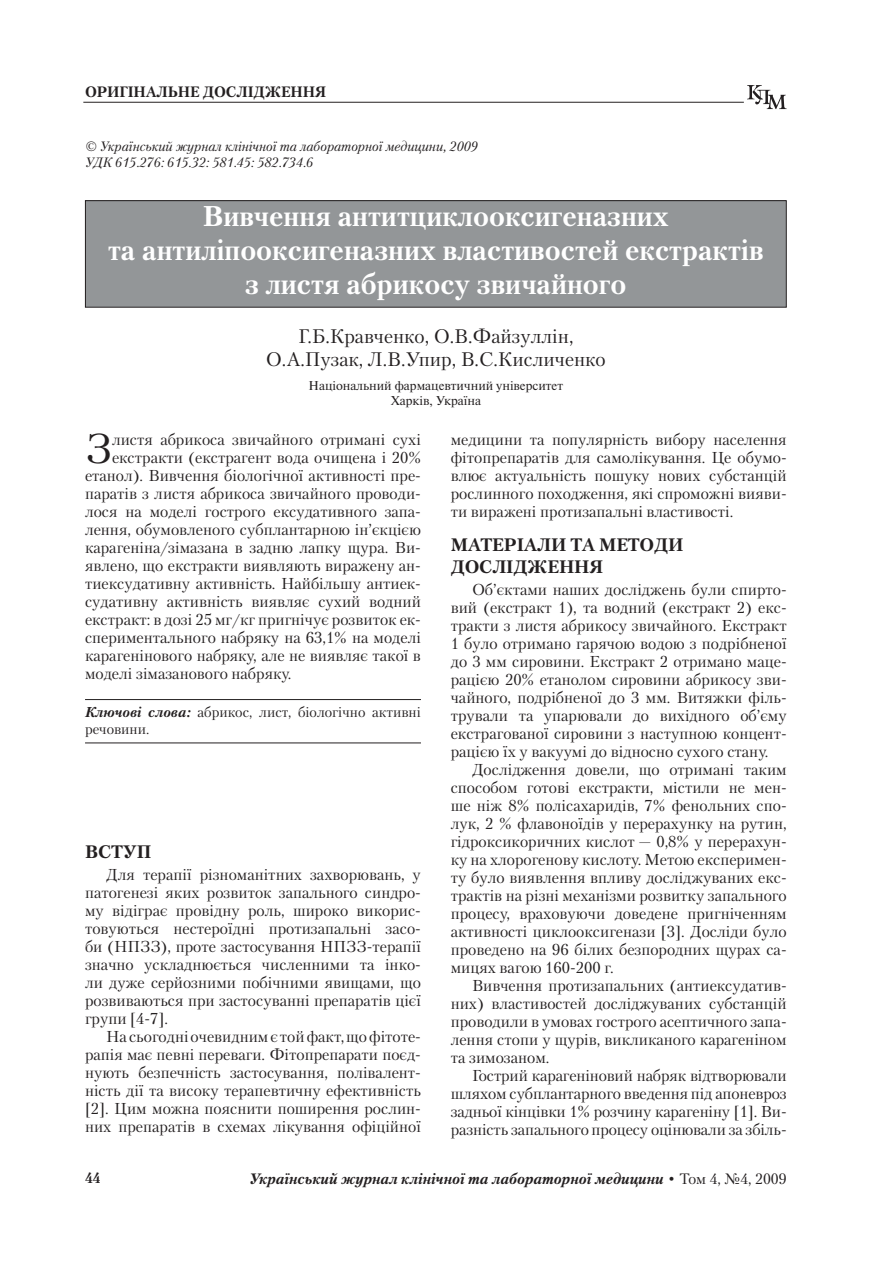
<style>
.page{position:relative;width:893px;height:1263px;background:#fff}
.page>*{position:absolute;margin:0;border:0;box-sizing:border-box;transform-origin:0 0}
.BUKVITSA{font:41.4px "Petersburg C";color:#231f20}
.ZAGOLOVOK{font:700 28.5px/33.8px "Petersburg C";color:#fff;text-align:center}
.AVTORI{font:19.5px/23.4px "Petersburg C";color:#231f20;text-align:center}
.PODZAGOLOV{font:700 18px "Petersburg C";color:#231f20}
.TXT{font:15.75px/18px "Petersburg C";color:#231f20;text-align:justify}
.BUKVITSA-2{font:15.75px "Petersburg C";color:#231f20}
.PODZAGOLOV_tab{font:italic 700 15px "Petersburg C";color:#231f20}
.t1{font:700 15px "Petersburg C";color:#231f20}
._02_KLUCH{font:14.25px/17.1px "Petersburg C";color:#231f20}
.UDK_2{font:italic 13.5px "Petersburg C";color:#231f20}
.GOROD{font:12.75px/15.3px "Newton C";color:#231f20;text-align:center}
.s1{font-weight:700;font-style:italic}
.s2{font-weight:400;font-style:normal}
</style>
<div class="page">
<svg style="left:747px;top:85px;width:40px;height:24px"></svg>
<hr style="left:83px;top:102px;width:661px;height:1px;background:#231f20">
<div style="left:85px;top:201px;width:701px;height:106px;background:#939698"></div>
<div style="left:85px;top:200px;width:702px;height:108px;border:1px solid #231f20"></div>
<hr style="left:85px;top:699px;width:336px;height:1px;background:#231f20">
<hr style="left:85px;top:742px;width:336px;height:1px;background:#231f20">
<p class="t1" style="left:85px;top:82px;width:243px">ОРИГІНАЛЬНЕ ДОСЛІДЖЕННЯ</p>
<p class="UDK_2" style="left:85px;top:138px;width:394px">© Український журнал клінічної та лабораторної медицини, 2009</p>
<p class="UDK_2" style="left:85px;top:154px;width:230px">УДК 615.276: 615.32: 581.45: 582.734.6</p>
<p class="ZAGOLOVOK" style="left:108px;top:199px;width:657px">Вивчення антитциклооксигеназних<br>та антиліпооксигеназних властивостей екстрактів з листя абрикосу звичайного</p>
<p class="AVTORI" style="left:266px;top:324px;width:341px">Г.Б.Кравченко, О.В.Файзуллін,<br>О.А.Пузак, Л.В.Упир, В.С.Кисличенко</p>
<p class="GOROD" style="left:309px;top:378px;width:256px">Національний фармацевтичний університет<br>Харків, Україна</p>
<p class="BUKVITSA" style="left:85px;top:423px;width:28px">З</p>
<p class="BUKVITSA-2" style="left:112px;top:430px;width:310px">листя абрикоса звичайного отримані сухі</p>
<p class="TXT" style="left:451px;top:430px;width:337px">медицини та популярність вибору населення фітопрепаратів для самолікування. Це обумо&shy;влює актуальність пошуку нових субстанцій рослинного походження, які спроможні вияви&shy;ти виражені протизапальні властивості.</p>
<p class="PODZAGOLOV" style="left:451px;top:533px;width:55px">Матеріали</p>
<p class="PODZAGOLOV" style="left:570px;top:533px;width:85px">та методи</p>
<p class="PODZAGOLOV" style="left:451px;top:555px;width:15px">дослідження</p>
<p class="TXT" style="left:451px;top:580px;width:337px;text-indent:21px">Об’єктами наших досліджень були спирто&shy;вий (екстракт 1), та водний (екстракт 2) екс&shy;тракти з листя абрикосу звичайного. Екстракт 1 було отримано гарячою водою з подрібненої до 3 мм сировини. Екстракт 2 отримано маце&shy;рацією 20% етанолом сировини абрикосу зви&shy;чайного, подрібненої до 3 мм. Витяжки філь&shy;трували та упарювали до вихідного об’єму екстрагованої сировини з наступною концент&shy;рацією їх у вакуумі до відносно сухого стану.</p>
<p class="TXT" style="left:451px;top:760px;width:337px;text-indent:21px">Дослідження довели, що отримані таким способом готові екстракти, містили не мен&shy;ше ніж 8% полісахаридів, 7% фенольних спо&shy;лук, 2 % флавоноїдів у перерахунку на рутин, гідроксикоричних кислот — 0,8% у перерахун&shy;ку на хлорогенову кислоту. Метою експеримен&shy;ту було виявлення впливу досліджуваних екс&shy;трактів на різні механізми розвитку запального процесу, враховуючи доведене пригніченням активності циклооксигенази [3]. Досліди було проведено на 96 білих безпородних щурах са&shy;мицях вагою 160-200 г.</p>
<p class="TXT" style="left:451px;top:976px;width:337px;text-indent:21px">Вивчення протизапальних (антиексудатив&shy;них) властивостей досліджуваних субстанцій проводили в умовах гострого асептичного запа&shy;лення стопи у щурів, викликаного карагеніном та зимозаном.</p>
<p class="TXT" style="left:451px;top:1066px;width:337px;text-indent:21px">Гострий карагеніновий набряк відтворювали шляхом субплантарного введення під апоневроз задньої кінцівки 1% розчину карагеніну [1]. Ви&shy;разність запального процесу оцінювали за збіль-</p>
<p class="BUKVITSA-2" style="left:112px;top:448px;width:310px">екстракти (екстрагент вода очищена і 20%</p>
<p class="BUKVITSA-2" style="left:85px;top:466px;width:337px">етанол). Вивчення біологічної активності пре-</p>
<p class="BUKVITSA-2" style="left:85px;top:484px;width:337px">паратів з листя абрикоса звичайного проводи-</p>
<p class="BUKVITSA-2" style="left:85px;top:502px;width:337px">лося на моделі гострого ексудативного запа-</p>
<p class="BUKVITSA-2" style="left:85px;top:520px;width:337px">лення, обумовленого субплантарною ін’єкцією</p>
<p class="BUKVITSA-2" style="left:85px;top:538px;width:337px">карагеніна/зімазана в задню лапку щура. Ви-</p>
<p class="BUKVITSA-2" style="left:85px;top:556px;width:337px">явлено, що екстракти виявляють виражену ан-</p>
<p class="BUKVITSA-2" style="left:85px;top:574px;width:337px">тиексудативну активність. Найбільшу антиек-</p>
<p class="BUKVITSA-2" style="left:85px;top:592px;width:337px">судативну активність виявляє сухий водний</p>
<p class="BUKVITSA-2" style="left:85px;top:610px;width:337px">екстракт: в дозі 25 мг/кг пригнічує розвиток ек-</p>
<p class="BUKVITSA-2" style="left:85px;top:628px;width:337px">спериментального набряку на 63,1% на моделі</p>
<p class="BUKVITSA-2" style="left:85px;top:646px;width:337px">карагенінового набряку, але не виявляє такої в</p>
<p class="BUKVITSA-2" style="left:85px;top:664px;width:208px">моделі зімазанового набряку.</p>
<p class="_02_KLUCH" style="left:85px;top:703px;width:337px"><span class="s1">Ключові слова:</span> абрикос, лист, біологічно активні речовини.</p>
<p class="PODZAGOLOV" style="left:85px;top:840px;width:68px">Вступ</p>
<p class="TXT" style="left:85px;top:865px;width:337px;text-indent:21px">Для терапії різноманітних захворювань, у патогенезі яких розвиток запального синдро&shy;му відіграє провідну роль, широко викорис&shy;товуються нестероїдні протизапальні засо&shy;би (НПЗЗ), проте застосування НПЗЗ-терапії значно ускладнюється численними та інко&shy;ли дуже серйозними побічними явищами, що розвиваються при застосуванні препаратів цієї групи [4-7].</p>
<p class="TXT" style="left:85px;top:1027px;width:337px;text-indent:21px">На сьогодні очевидним є той факт, що фітоте&shy;рапія має певні переваги. Фітопрепарати поєд&shy;нують безпечність застосування, полівалент&shy;ність дії та високу терапевтичну ефективність [2]. Цим можна пояснити поширення рослин&shy;них препаратів в схемах лікування офіційної</p>
<p class="t1" style="left:85px;top:1169px;width:17px">44</p>
<p class="PODZAGOLOV_tab" style="left:249px;top:1169px;width:539px">Український журнал клінічної та лабораторної медицини <span class="s2">• Том 4, №4, 2009</span></p>
</div>
